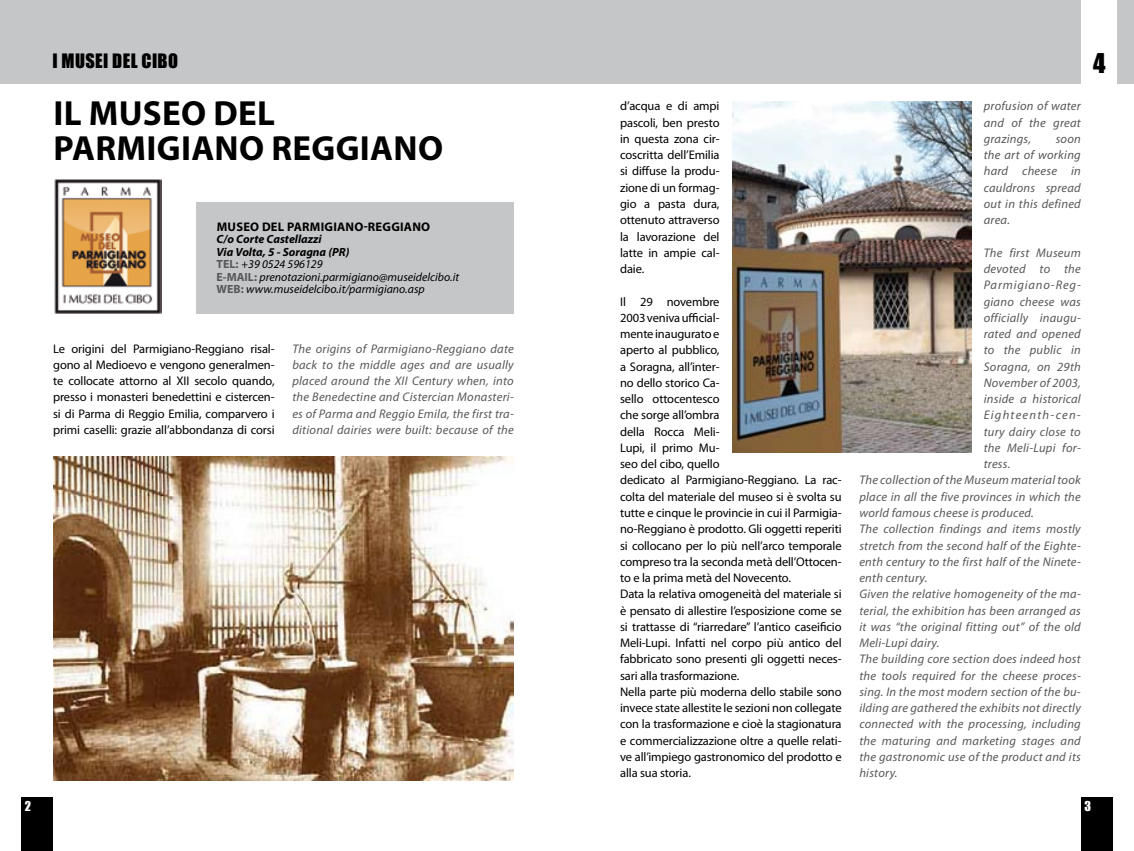
<style>
.page{position:relative;width:1134px;height:851px;background:#fff}
.page>*{position:absolute;margin:0;border:0;box-sizing:border-box;transform-origin:0 0}
.t1{font:700 35px/35px "Myriad Pro";letter-spacing:.01em;color:#000}
.t2{font:25px "Impact";color:#000}
.t3{font:18.25px "Impact";letter-spacing:.02em;color:#000}
.t4{font:12.5px/16.2px "Myriad Pro";letter-spacing:-.01em;color:#000;text-align:justify}
.t5{font:italic 12.5px/16.2px "Myriad Pro";letter-spacing:.02em;color:#58585a;text-align:justify}
.t6{font:700 12.5px "Myriad Pro";letter-spacing:.02em;color:#000}
.t7{font:italic 12.5px "Myriad Pro";letter-spacing:.065em;color:#58585a}
.t8{font:italic 12.5px "Myriad Pro";letter-spacing:.1em;color:#58585a}
.t9{font:12.5px "Impact";color:#fff}
.t10{font:italic 11.88px/12.5px "Myriad Pro";color:#000}
.s1{font-weight:700}
.s2{font-weight:700;font-style:normal;color:#58585a}
</style>
<div class="page">
<div style="left:21px;top:797px;width:32px;height:53px;background:#000"></div>
<div style="left:0;top:0;width:567px;height:84px;background:#c5c6c8"></div>
<div style="left:567px;top:0;width:567px;height:84px;background:#c5c6c8"></div>
<div style="left:1081px;top:0;width:35px;height:84px;background:#fff"></div>
<div style="left:1081px;top:797px;width:32px;height:53px;background:#000"></div>
<div style="left:197px;top:202px;width:317px;height:111px;background:#c5c6c8"></div>
<img style="left:732px;top:101px;width:239px;height:351px">
<img style="left:54px;top:179px;width:107px;height:134px">
<img style="left:53px;top:456px;width:461px;height:324px">
<h3 class="t3" style="left:52px;top:46px;width:127px">I MUSEI DEL CIBO</h3>
<h1 class="t1" style="left:53px;top:94px;width:181px">IL MUSEO DEL<br>PARMIGIANO</h1>
<h1 class="t1" style="left:271px;top:129px;width:44px">REGGIANO</h1>
<p class="t6" style="left:217px;top:218px;width:215px">MUSEO DEL PARMIGIANO-REGGIANO</p>
<p class="t10" style="left:217px;top:233px;width:244px"><span class="s1">C/o Corte Castellazzi<br>Via Volta, 5 - Soragna (PR)<br></span><span class="s2">TEL:</span> +39 0524 596129<br><span class="s2">E-MAIL:</span> prenotazioni.parmigiano@museidelcibo.it <span class="s2">WEB:</span> www.museidelcibo.it/parmigiano.asp</p>
<p class="t4" style="left:53px;top:340px;width:223px">Le origini del Parmigiano-Reggiano risal&shy;gono al Medioevo e vengono generalmen&shy;te collocate attorno al XII secolo quando, presso i monasteri benedettini e cistercen&shy;si di Parma di Reggio Emilia, comparvero i primi caselli: grazie all’abbondanza di corsi</p>
<p class="t5" style="left:292px;top:340px;width:223px">The origins of Parmigiano-Reggiano date back to the middle ages and are usually placed around the XII Century when, into the Benedectine and Cistercian Monasteri&shy;es of Parma and Reggio Emila, the first tra&shy;ditional dairies were built: because of the</p>
<p class="t9" style="left:25px;top:796px;width:8px">2</p>
<p class="t4" style="left:620px;top:98px;width:101px">d’acqua e di ampi pascoli, ben presto in questa zona cir&shy;coscritta dell’Emilia si diffuse la produ&shy;zione di un formag&shy;gio a pasta dura, ottenuto attraverso la lavorazione del latte in ampie cal&shy;daie.</p>
<p class="t4" style="left:620px;top:293px;width:223px;text-align:left">Il 29 novembre<br>2003 veniva ufficial-<br>mente inaugurato e<br>aperto al pubblico,<br>a Soragna, all’inter-<br>no dello storico Ca-<br>sello ottocentesco<br>che sorge all’ombra<br>della Rocca Meli-<br>Lupi, il primo Mu-<br>seo del cibo, quello<br>dedicato al Parmigiano-Reggiano. La rac&shy;colta del materiale del museo si è svolta su tutte e cinque le provincie in cui il Parmigia&shy;no-Reggiano è prodotto. Gli oggetti reperiti si collocano per lo più nell’arco temporale compreso tra la seconda metà dell’Ottocen&shy;to e la prima metà del Novecento.<br>Data la relativa omogeneità del materiale si è pensato di allestire l’esposizione come se si trattasse di “riarredare” l’antico caseificio Meli-Lupi. Infatti nel corpo più antico del fabbricato sono presenti gli oggetti neces&shy;sari alla trasformazione.<br>Nella parte più moderna dello stabile sono invece state allestite le sezioni non collegate con la trasformazione e cioè la stagionatura e commercializzazione oltre a quelle relati&shy;ve all’impiego gastronomico del prodotto e alla sua storia.</p>
<p class="t5" style="left:984px;top:98px;width:99px">profusion of water and of the great grazings,</p>
<p class="t5" style="left:984px;top:130px;width:99px;text-indent:72px">soon the art of working hard cheese in cauldrons spread out in this defined area.</p>
<p class="t5" style="left:984px;top:244px;width:99px">The first Museum</p>
<p class="t5" style="left:984px;top:260px;width:99px">devoted to the</p>
<p class="t7" style="left:984px;top:277px;width:99px">Parmigiano-Reg-</p>
<p class="t5" style="left:984px;top:293px;width:99px">giano cheese was</p>
<p class="t5" style="left:984px;top:309px;width:99px">officially inaugu-</p>
<p class="t5" style="left:984px;top:325px;width:99px">rated and opened</p>
<p class="t5" style="left:984px;top:342px;width:99px">to the public in</p>
<p class="t5" style="left:984px;top:358px;width:99px">Soragna, on 29th</p>
<p class="t5" style="left:984px;top:374px;width:99px">November of 2003,</p>
<p class="t5" style="left:984px;top:390px;width:99px">inside a historical</p>
<p class="t8" style="left:984px;top:407px;width:99px">Eighteenth-cen-</p>
<p class="t5" style="left:984px;top:423px;width:99px">tury dairy close to</p>
<p class="t5" style="left:984px;top:439px;width:99px">the Meli-Lupi for-</p>
<p class="t5" style="left:984px;top:455px;width:28px">tress.</p>
<p class="t5" style="left:859px;top:472px;width:223px">The collection of the Museum material took</p>
<p class="t5" style="left:859px;top:488px;width:223px">place in all the five provinces in which the</p>
<p class="t5" style="left:859px;top:504px;width:176px">world famous cheese is produced.</p>
<p class="t5" style="left:859px;top:520px;width:223px">The collection findings and items mostly</p>
<p class="t5" style="left:859px;top:537px;width:223px">stretch from the second half of the Eighte-</p>
<p class="t5" style="left:859px;top:553px;width:223px">enth century to the first half of the Ninete-</p>
<p class="t5" style="left:859px;top:569px;width:70px">enth century.</p>
<p class="t5" style="left:859px;top:585px;width:223px">Given the relative homogeneity of the ma-</p>
<p class="t5" style="left:859px;top:602px;width:223px">terial, the exhibition has been arranged as</p>
<p class="t5" style="left:859px;top:618px;width:223px">it was “the original fitting out” of the old</p>
<p class="t5" style="left:859px;top:634px;width:82px">Meli-Lupi dairy.</p>
<p class="t5" style="left:859px;top:650px;width:223px">The building core section does indeed host</p>
<p class="t5" style="left:859px;top:667px;width:223px">the tools required for the cheese proces-</p>
<p class="t5" style="left:859px;top:683px;width:223px">sing. In the most modern section of the bu-</p>
<p class="t5" style="left:859px;top:699px;width:223px">ilding are gathered the exhibits not directly</p>
<p class="t5" style="left:859px;top:715px;width:223px">connected with the processing, including</p>
<p class="t5" style="left:859px;top:732px;width:223px">the maturing and marketing stages and</p>
<p class="t5" style="left:859px;top:748px;width:223px">the gastronomic use of the product and its</p>
<p class="t5" style="left:859px;top:764px;width:40px">history.</p>
<h2 class="t2" style="left:1093px;top:44px;width:14px">4</h2>
<p class="t9" style="left:1084px;top:796px;width:8px">3</p>
</div>
